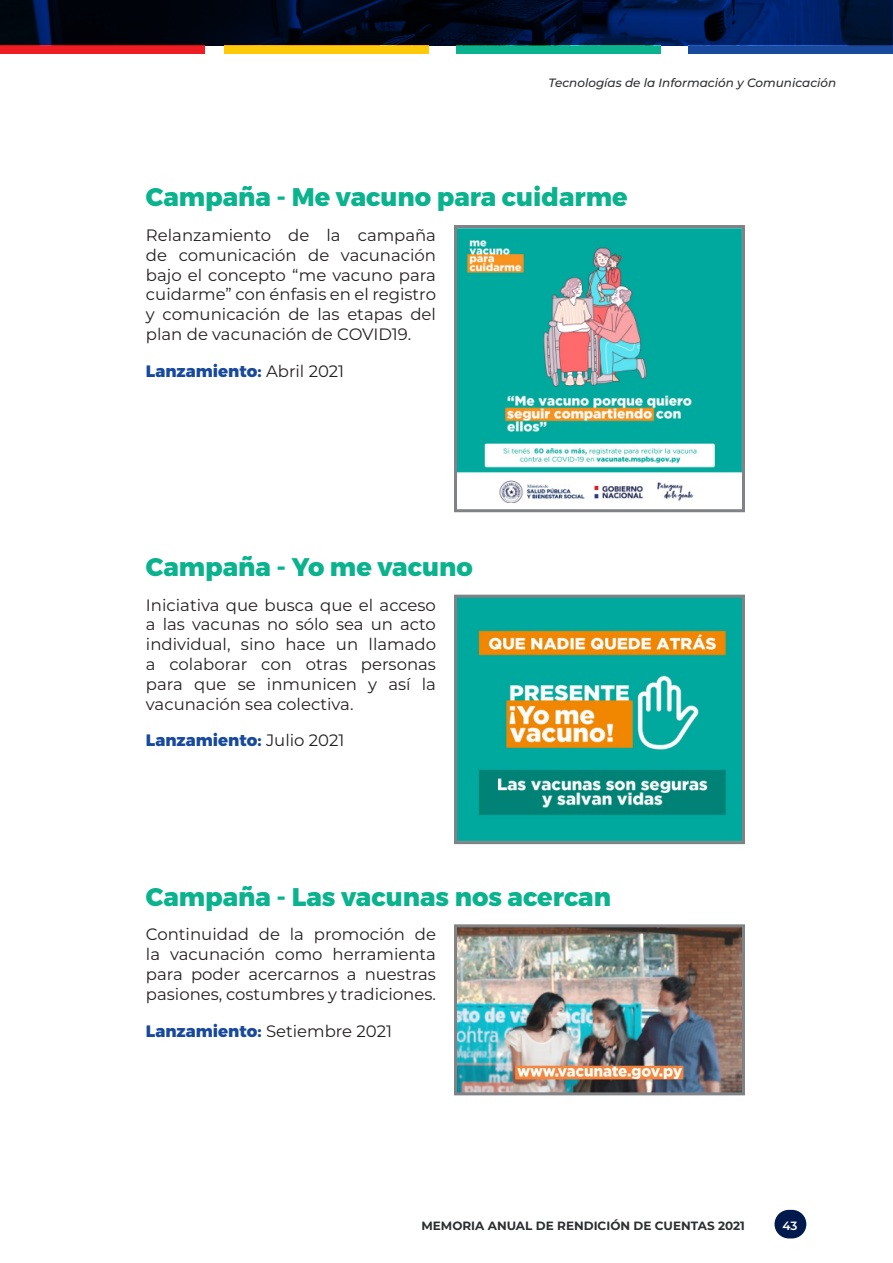
<style>
.page{position:relative;width:893px;height:1263px;background:#fff}
.page>*{position:absolute;margin:0;border:0;box-sizing:border-box;transform-origin:0 0}
.Corregir{font:800 25.5px "Montserrat";color:#0ab38d}
.Corregir-2{font:16.5px/19.8px "Montserrat";color:#231f20;text-align:justify}
.Corregir-3{font:800 16.5px "Montserrat";color:#18499d}
.t1{font:italic 500 12px "Montserrat";color:#2d2e30}
.t2{font:700 12px "Montserrat";color:#2d2e30}
.t3{font:600 12px "Montserrat";color:#fff}
.s1{font-weight:400;color:#231f20}
.s2{font-weight:800;color:#18499d}
</style>
<div class="page">
<div style="left:774px;top:1210px;width:32px;height:28px;background:#001a4d;border-radius:14px"></div>
<div style="left:0;top:46px;width:204px;height:8px;background:#ee1d23"></div>
<div style="left:225px;top:46px;width:204px;height:8px;background:#feca0a"></div>
<div style="left:457px;top:46px;width:204px;height:8px;background:#0ab38d"></div>
<div style="left:689px;top:46px;width:204px;height:8px;background:#18499d"></div>
<img style="left:0;top:0;width:892px;height:46px">
<img style="left:458px;top:229px;width:283px;height:273px">
<div style="left:454px;top:225px;width:291px;height:287px;border:3px solid #808285"></div>
<img style="left:458px;top:599px;width:283px;height:241px">
<div style="left:454px;top:595px;width:291px;height:249px;border:3px solid #808285"></div>
<img style="left:458px;top:928px;width:283px;height:163px">
<div style="left:454px;top:924px;width:291px;height:171px;border:3px solid #808285"></div>
<p class="t1" style="left:549px;top:74px;width:289px">Tecnologías de la Información y Comunicación</p>
<p class="Corregir" style="left:146px;top:181px;width:483px">Campaña - Me vacuno para cuidarme</p>
<p class="Corregir-2" style="left:146px;top:225px;width:292px">Relanzamiento de la campaña de comunicación de vacunación bajo el concepto “me vacuno para cuidarme” con énfasis en el registro y comunicación de las etapas del plan de vacunación de COVID19.</p>
<p class="Corregir-3" style="left:146px;top:361px;width:200px">Lanzamiento: <span class="s1">Abril 2021</span></p>
<p class="Corregir" style="left:146px;top:551px;width:328px">Campaña - Yo me vacuno</p>
<p class="Corregir-2" style="left:146px;top:594px;width:292px">Iniciativa que busca que el acceso a las vacunas no sólo sea un acto individual, sino hace un llamado a colaborar con otras personas para que se inmunicen y así la vacunación sea colectiva.</p>
<p class="Corregir-3" style="left:146px;top:730px;width:200px">Lanzamiento: <span class="s1">Julio 2021</span></p>
<p class="Corregir" style="left:146px;top:881px;width:466px">Campaña - Las vacunas nos acercan</p>
<p class="Corregir-2" style="left:146px;top:924px;width:292px">Continuidad de la promoción de la vacunación como herramienta para poder acercarnos a nuestras pasiones, costumbres y tradiciones.</p>
<p class="Corregir-2" style="left:146px;top:1020px;width:248px"><span class="s2">Lanzamiento:</span> Setiembre 2021</p>
<p class="t2" style="left:421px;top:1217px;width:325px">MEMORIA ANUAL DE RENDICIÓN DE CUENTAS 2021</p>
<p class="t3" style="left:782px;top:1217px;width:16px">43</p>
</div>
